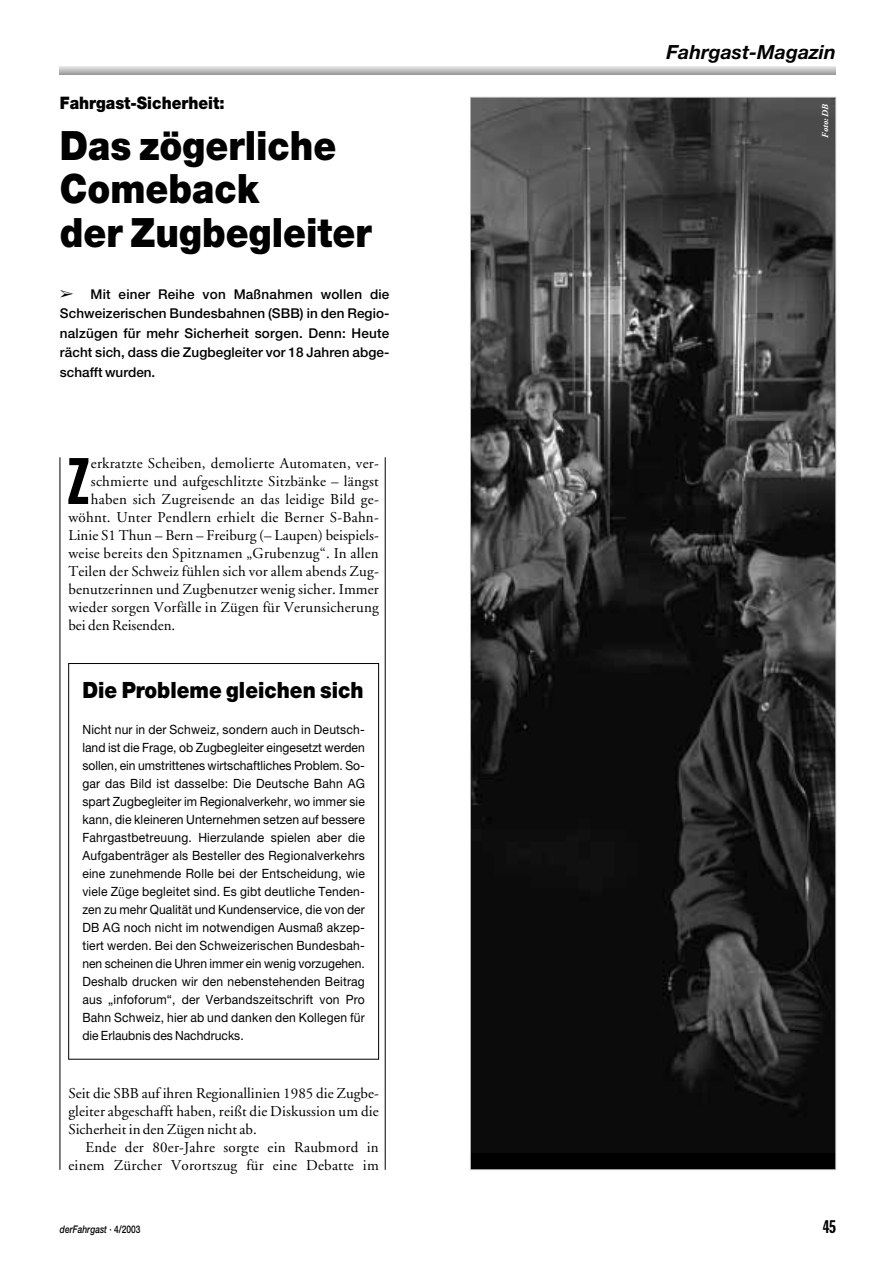
<style>
.page{position:relative;width:894px;height:1263px;background:#fff}
.page>*{position:absolute;margin:0;border:0;box-sizing:border-box;transform-origin:0 0}
.t1{font:64.5px "Franklin Gothic Extra Cond";color:#000}
.t2{font:900 40.5px/43.5px "Helvetica Neue";color:#000;scale:.9 1}
.t3{font:900 22.5px "Helvetica Neue";color:#000;scale:.9 1}
.t4{font:italic 700 19.5px "Helvetica Neue";color:#000}
.t5{font:18px "Franklin Gothic Extra Cond";color:#000}
.t6{font:900 17.25px "Helvetica Neue";color:#000;scale:.9 1}
.t7{font:15px/18px "Adobe Garamond";letter-spacing:.015em;color:#000;text-align:justify}
.t8{font:500 13.5px/19.5px "Helvetica Neue";letter-spacing:.005em;color:#000;text-align:justify}
.t9{font:12.75px/18px "Helvetica Neue";color:#000;text-align:justify;scale:.95 1}
.t10{font:italic 500 10.5px "Helvetica Neue";color:#000;scale:.8 1}
.t11{font:italic 700 9px "Adobe Garamond";color:#fff}
.s1{font-style:normal}
</style>
<div class="page">
<hr style="left:60px;top:66px;width:776px;height:2px;background:#e2e2e2">
<hr style="left:60px;top:67px;width:776px;height:2px;background:#d7d7d7">
<hr style="left:60px;top:68px;width:776px;height:2px;background:#ccc">
<hr style="left:60px;top:69px;width:776px;height:2px;background:#c1c1c1">
<hr style="left:60px;top:70px;width:776px;height:2px;background:#b6b6b6">
<hr style="left:60px;top:71px;width:776px;height:2px;background:#aaa">
<hr style="left:60px;top:72px;width:776px;height:2px;background:#9f9f9f">
<hr style="left:60px;top:73px;width:776px;height:2px;background:#949494">
<hr style="left:60px;top:74px;width:776px;height:1px;background:#8f8f8f">
<img style="left:472px;top:99px;width:362px;height:1069px">
<hr style="left:60px;top:457px;width:1px;height:713px;background:#000">
<hr style="left:385px;top:457px;width:1px;height:713px;background:#000">
<div style="left:68px;top:663px;width:311px;height:396px;border:1px solid #000"></div>
<h3 class="t6" style="left:60px;top:97px;width:185px">Fahrgast-Sicherheit:</h3>
<h2 class="t2" style="left:60px;top:127px;width:348px">Das zögerliche<br>Comeback<br>der Zugbegleiter</h2>
<p class="t8" style="left:60px;top:286px;width:331px">➢ Mit einer Reihe von Maßnahmen wollen die Schweizerischen Bundesbahnen (SBB) in den Regio&shy;nalzügen für mehr Sicherheit sorgen. Denn: Heute rächt sich, dass die Zugbegleiter vor 18 Jahren abge&shy;schafft wurden.</p>
<h1 class="t1" style="left:68px;top:458px;width:22px">Z</h1>
<p class="t7" style="left:91px;top:456px;width:289px">erkratzte Scheiben, demolierte Automaten, ver-</p>
<p class="t7" style="left:91px;top:474px;width:289px">schmierte und aufgeschlitzte Sitzbänke – längst</p>
<p class="t7" style="left:91px;top:492px;width:289px">haben sich Zugreisende an das leidige Bild ge-</p>
<p class="t7" style="left:68px;top:510px;width:312px">wöhnt. Unter Pendlern erhielt die Berner S-Bahn-</p>
<p class="t7" style="left:68px;top:528px;width:312px">Linie S1 Thun – Bern – Freiburg (– Laupen) beispiels-</p>
<p class="t7" style="left:68px;top:546px;width:312px">weise bereits den Spitznamen „Grubenzug“. In allen</p>
<p class="t7" style="left:68px;top:564px;width:312px">Teilen der Schweiz fühlen sich vor allem abends Zug-</p>
<p class="t7" style="left:68px;top:582px;width:312px">benutzerinnen und Zugbenutzer wenig sicher. Immer</p>
<p class="t7" style="left:68px;top:600px;width:312px">wieder sorgen Vorfälle in Zügen für Verunsicherung</p>
<p class="t7" style="left:68px;top:618px;width:108px">bei den Reisenden.</p>
<h3 class="t3" style="left:82px;top:682px;width:314px">Die Probleme gleichen sich</h3>
<p class="t9" style="left:82px;top:721px;width:299px">Nicht nur in der Schweiz, sondern auch in Deutsch&shy;land ist die Frage, ob Zugbegleiter eingesetzt werden sollen, ein umstrittenes wirtschaftliches Problem. So&shy;gar das Bild ist dasselbe: Die Deutsche Bahn AG spart Zugbegleiter im Regionalverkehr, wo immer sie kann, die kleineren Unternehmen setzen auf bessere Fahrgastbetreuung. Hierzulande spielen aber die Aufgabenträger als Besteller des Regionalverkehrs eine zunehmende Rolle bei der Entscheidung, wie viele Züge begleitet sind. Es gibt deutliche Tenden&shy;zen zu mehr Qualität und Kundenservice, die von der DB AG noch nicht im notwendigen Ausmaß akzep&shy;tiert werden. Bei den Schweizerischen Bundesbah&shy;nen scheinen die Uhren immer ein wenig vorzugehen.<br>Deshalb drucken wir den nebenstehenden Beitrag aus „infoforum“, der Verbandszeitschrift von Pro Bahn Schweiz, hier ab und danken den Kollegen für die Erlaubnis des Nachdrucks.</p>
<p class="t7" style="left:68px;top:1086px;width:312px">Seit die SBB auf ihren Regionallinien 1985 die Zugbe&shy;gleiter abgeschafft haben, reißt die Diskussion um die Sicherheit in den Zügen nicht ab.</p>
<p class="t7" style="left:68px;top:1140px;width:312px;text-align:right">Ende der 80er-Jahre sorgte ein Raubmord in einem Zürcher Vorortszug für eine Debatte im</p>
<h3 class="t4" style="left:667px;top:45px;width:171px">Fahrgast-Magazin</h3>
<p class="t11" style="left:822px;top:138px;width:35px;rotate:-90deg">Foto: DB</p>
<p class="t10" style="left:60px;top:1226px;width:102px">derFahrgast <span class="s1">· 4/2003</span></p>
<h3 class="t5" style="left:823px;top:1220px;width:14px">45</h3>
</div>
